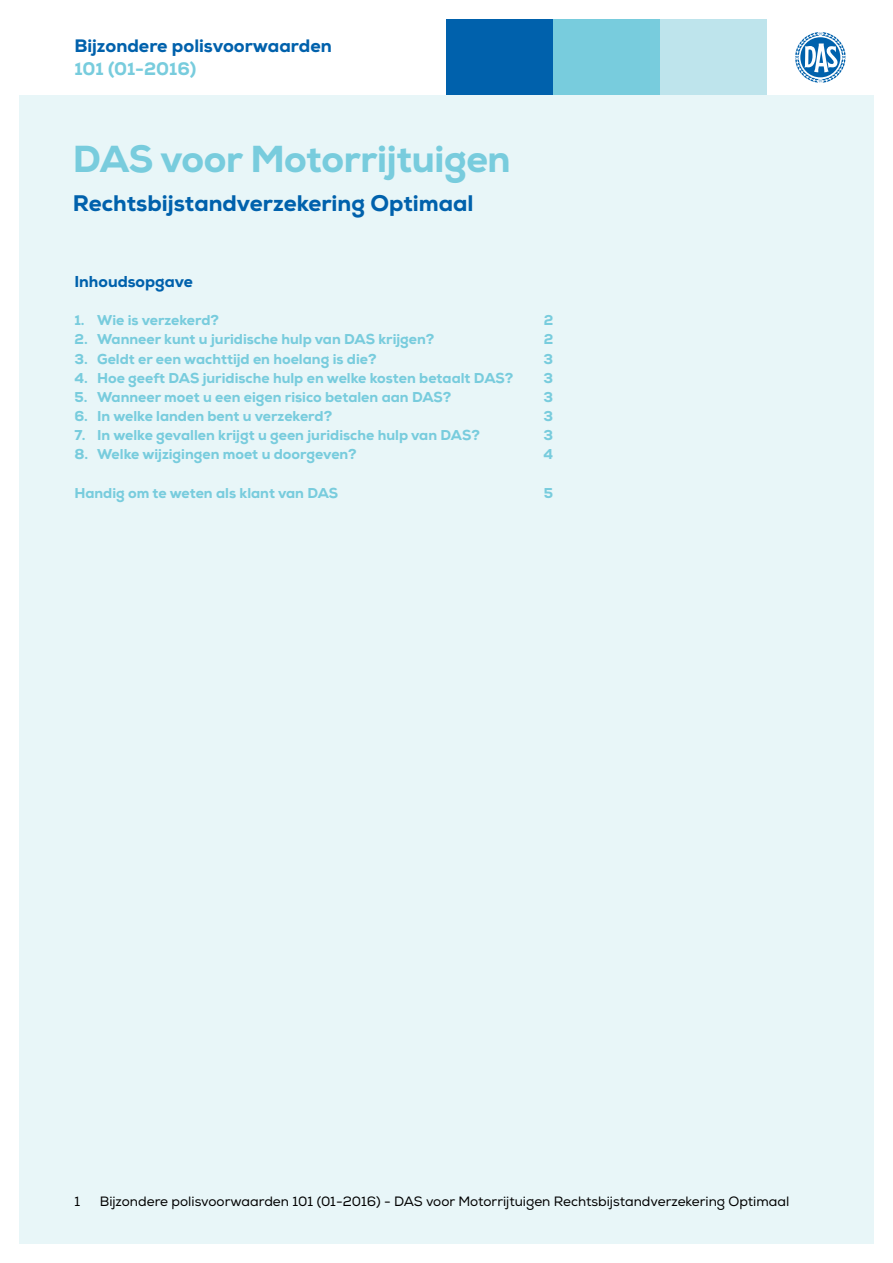
<style>
.page{position:relative;width:893px;height:1263px;background:#fff}
.page>*{position:absolute;margin:0;border:0;box-sizing:border-box;transform-origin:0 0}
.t1{font:800 37.5px "Nexa";letter-spacing:-.01em;color:#78ccdd}
.t2{font:800 22.5px "Nexa";color:#0061ac}
.t3{font:800 18px "Nexa";color:#0061ac}
.t4{font:800 18px "Nexa";color:#78ccdd}
.t5{font:800 15.75px "Nexa";color:#0061ac}
.t6{font:800 14.25px "Nexa";color:#78ccdd}
.t7{font:13.5px "Nexa";color:#000}
</style>
<div class="page">
<div style="left:553px;top:19px;width:107px;height:77px;background:#78ccdd"></div>
<svg style="left:795px;top:32px;width:51px;height:51px"></svg>
<div style="left:446px;top:19px;width:107px;height:77px;background:#0061ac"></div>
<div style="left:660px;top:19px;width:107px;height:77px;background:#bee4ec"></div>
<div style="left:19px;top:96px;width:855px;height:1148px;background:#e8f6f8"></div>
<p class="t3" style="left:74px;top:35px;width:259px">Bijzondere polisvoorwaarden</p>
<p class="t4" style="left:74px;top:57px;width:123px">101 (01-2016)</p>
<h1 class="t1" style="left:73px;top:135px;width:439px">DAS voor Motorrijtuigen</h1>
<h2 class="t2" style="left:73px;top:188px;width:402px">Rechtsbijstandverzekering Optimaal</h2>
<p class="t5" style="left:74px;top:272px;width:120px">Inhoudsopgave</p>
<p class="t6" style="left:74px;top:311px;width:146px">1. Wie is verzekerd?</p>
<p class="t6" style="left:544px;top:311px;width:11px">2</p>
<p class="t6" style="left:74px;top:330px;width:361px">2. Wanneer kunt u juridische hulp van DAS krijgen?</p>
<p class="t6" style="left:544px;top:330px;width:11px">2</p>
<p class="t6" style="left:74px;top:350px;width:304px">3. Geldt er een wachttijd en hoelang is die?</p>
<p class="t6" style="left:544px;top:350px;width:11px">3</p>
<p class="t6" style="left:74px;top:369px;width:440px">4. Hoe geeft DAS juridische hulp en welke kosten betaalt DAS?</p>
<p class="t6" style="left:544px;top:369px;width:11px">3</p>
<p class="t6" style="left:74px;top:388px;width:378px">5. Wanneer moet u een eigen risico betalen aan DAS?</p>
<p class="t6" style="left:544px;top:388px;width:11px">3</p>
<p class="t6" style="left:74px;top:407px;width:259px">6. In welke landen bent u verzekerd?</p>
<p class="t6" style="left:544px;top:407px;width:11px">3</p>
<p class="t6" style="left:74px;top:426px;width:407px">7. In welke gevallen krijgt u geen juridische hulp van DAS?</p>
<p class="t6" style="left:544px;top:426px;width:11px">3</p>
<p class="t6" style="left:74px;top:445px;width:284px">8. Welke wijzigingen moet u doorgeven?</p>
<p class="t6" style="left:544px;top:445px;width:11px">4</p>
<p class="t6" style="left:74px;top:483px;width:265px">Handig om te weten als klant van DAS</p>
<p class="t6" style="left:544px;top:483px;width:11px">5</p>
<p class="t7" style="left:74px;top:1193px;width:7px">1</p>
<p class="t7" style="left:100px;top:1193px;width:691px">Bijzondere polisvoorwaarden 101 (01-2016) - DAS voor Motorrijtuigen Rechtsbijstandverzekering Optimaal</p>
</div>
